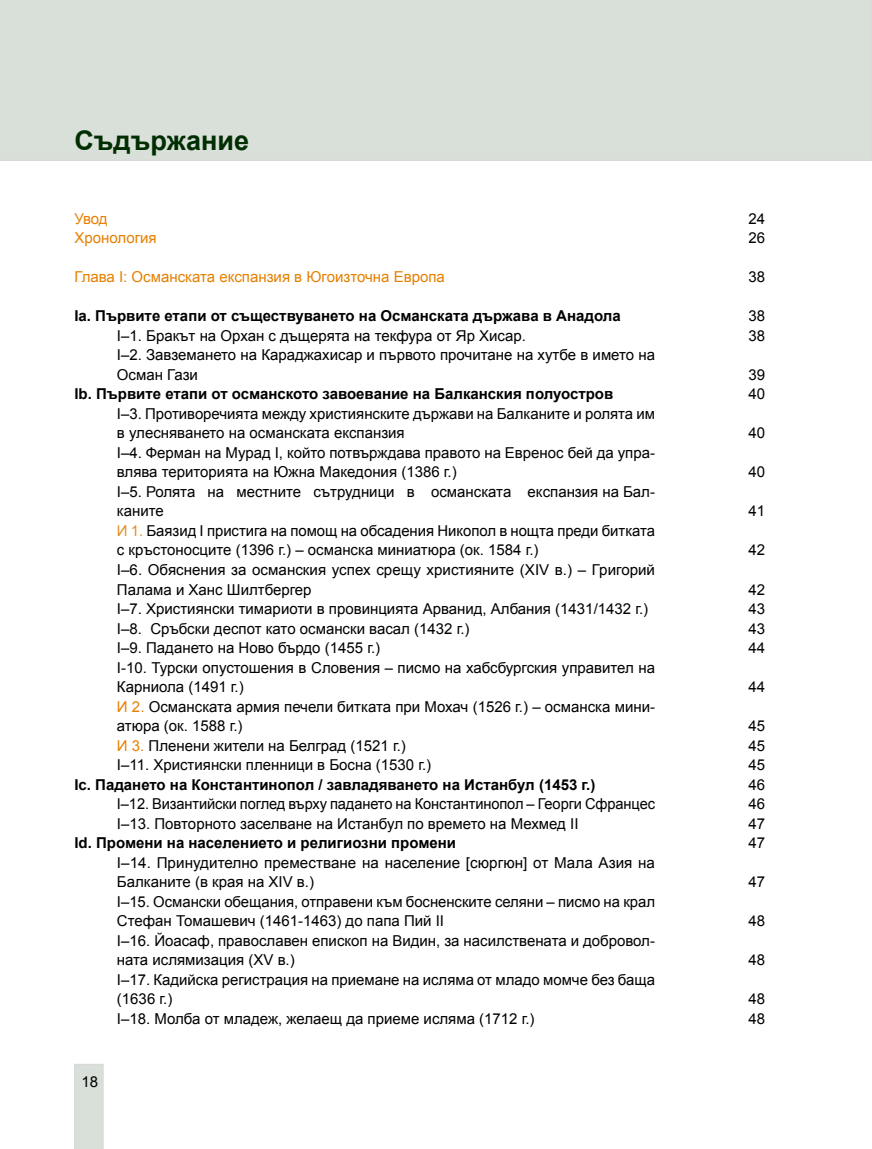
<style>
.page{position:relative;width:872px;height:1149px;background:#fff}
.page>*{position:absolute;margin:0;border:0;box-sizing:border-box;transform-origin:0 0}
.TEKST_1{font:700 27px "Arial";color:#002e01}
.TEKST_1-2{font:15px/19.5px "Arial";color:#000}
.TEKST_1-3{font:700 15px "Arial";color:#000}
.TEKST_1-4{font:15px "Arial";color:#e68000}
.s1{color:#e28f26}
.s2{color:#e68000}
</style>
<div class="page">
<div style="left:0;top:0;width:872px;height:161px;background:#d9dfd9"></div>
<div style="left:74px;top:1064px;width:30px;height:84px;background:#d9dfd9"></div>
<p class="TEKST_1" style="left:74px;top:123px;width:176px">Съдържание</p>
<p class="TEKST_1-4" style="left:74px;top:208px;width:35px">Увод</p>
<p class="TEKST_1-4" style="left:74px;top:228px;width:84px">Хронология</p>
<p class="TEKST_1-4" style="left:74px;top:267px;width:372px">Глава I: Османската експанзия в Югоизточна Европа</p>
<p class="TEKST_1-3" style="left:74px;top:306px;width:548px">Ia. Първите етапи от съществуването на Османската държава в Анадола</p>
<p class="TEKST_1-2" style="left:117px;top:326px;width:410px">I–1. Бракът на Орхан с дъщерята на текфура от Яр Хисар.</p>
<p class="TEKST_1-2" style="left:117px;top:345px;width:539px">I–2. Завземането на Караджахисар и първото прочитане на хутбе в името на<br>Осман Гази</p>
<p class="TEKST_1-3" style="left:74px;top:384px;width:540px">Ib. Първите етапи от османското завоевание на Балканския полуостров</p>
<p class="TEKST_1-2" style="left:117px;top:404px;width:539px">I–3. Противоречията между християнските държави на Балканите и ролята им в улесняването на османската експанзия</p>
<p class="TEKST_1-2" style="left:117px;top:443px;width:539px">I–4. Ферман на Мурад І, който потвърждава правото на Евренос бей да упра&shy;влява територията на Южна Македония (1386 г.)</p>
<p class="TEKST_1-2" style="left:117px;top:482px;width:539px">I–5. Ролята на местните сътрудници в османската експанзия на Бал&shy;каните</p>
<p class="TEKST_1-2" style="left:117px;top:521px;width:539px"><span class="s1">И 1.</span> Баязид І пристига на помощ на обсадения Никопол в нощта преди битката с кръстоносците (1396 г.) – османска миниатюра (ок. 1584 г.)</p>
<p class="TEKST_1-2" style="left:117px;top:560px;width:539px">I–6. Обяснения за османския успех срещу християните (ХІV в.) – Григорий<br>Палама и Ханс Шилтбергер</p>
<p class="TEKST_1-2" style="left:117px;top:599px;width:533px">I–7. Християнски тимариоти в провинцията Арванид, Албания (1431/1432 г.)</p>
<p class="TEKST_1-2" style="left:117px;top:618px;width:354px">I–8. Сръбски деспот като османски васал (1432 г.)</p>
<p class="TEKST_1-2" style="left:117px;top:638px;width:265px">I–9. Падането на Ново бърдо (1455 г.)</p>
<p class="TEKST_1-2" style="left:117px;top:657px;width:539px">I-10. Турски опустошения в Словения – писмо на хабсбургския управител на<br>Карниола (1491 г.)</p>
<p class="TEKST_1-2" style="left:117px;top:696px;width:539px"><span class="s2">И 2.</span> Османската армия печели битката при Мохач (1526 г.) – османска мини&shy;атюра (ок. 1588 г.)</p>
<p class="TEKST_1-2" style="left:117px;top:735px;width:290px"><span class="s2">И 3.</span> Пленени жители на Белград (1521 г.)</p>
<p class="TEKST_1-2" style="left:117px;top:755px;width:316px">I–11. Християнски пленници в Босна (1530 г.)</p>
<p class="TEKST_1-3" style="left:74px;top:774px;width:522px">Ic. Падането на Константинопол / завладяването на Истанбул (1453 г.)</p>
<p class="TEKST_1-2" style="left:117px;top:794px;width:539px">I–12. Византийски поглед върху падането на Константинопол – Георги Сфранцес</p>
<p class="TEKST_1-2" style="left:117px;top:813px;width:463px">I–13. Повторното заселване на Истанбул по времето на Мехмед ІІ</p>
<p class="TEKST_1-3" style="left:74px;top:832px;width:383px">Id. Промени на населението и религиозни промени</p>
<p class="TEKST_1-2" style="left:117px;top:852px;width:539px">I–14. Принудително преместване на население [сюргюн] от Мала Азия на<br>Балканите (в края на ХІV в.)</p>
<p class="TEKST_1-2" style="left:117px;top:891px;width:539px">I–15. Османски обещания, отправени към босненските селяни – писмо на крал<br>Стефан Томашевич (1461-1463) до папа Пий ІІ</p>
<p class="TEKST_1-2" style="left:117px;top:930px;width:539px">I–16. Йоасаф, православен епископ на Видин, за насилствената и добровол&shy;ната ислямизация (ХV в.)</p>
<p class="TEKST_1-2" style="left:117px;top:969px;width:539px">I–17. Кадийска регистрация на приемане на исляма от младо момче без баща (1636 г.)</p>
<p class="TEKST_1-2" style="left:117px;top:1008px;width:419px">I–18. Молба от младеж, желаещ да приеме исляма (1712 г.)</p>
<p class="TEKST_1-2" style="left:81px;top:1072px;width:18px">18</p>
<p class="TEKST_1-2" style="left:748px;top:209px;width:18px">24</p>
<p class="TEKST_1-2" style="left:748px;top:228px;width:18px">26</p>
<p class="TEKST_1-2" style="left:748px;top:267px;width:18px">38</p>
<p class="TEKST_1-2" style="left:748px;top:306px;width:18px">38</p>
<p class="TEKST_1-2" style="left:748px;top:326px;width:18px">38</p>
<p class="TEKST_1-2" style="left:748px;top:365px;width:18px">39</p>
<p class="TEKST_1-2" style="left:748px;top:384px;width:18px">40</p>
<p class="TEKST_1-2" style="left:748px;top:423px;width:18px">40</p>
<p class="TEKST_1-2" style="left:748px;top:462px;width:18px">40</p>
<p class="TEKST_1-2" style="left:748px;top:501px;width:18px">41</p>
<p class="TEKST_1-2" style="left:748px;top:540px;width:18px">42</p>
<p class="TEKST_1-2" style="left:748px;top:579px;width:18px">42</p>
<p class="TEKST_1-2" style="left:748px;top:599px;width:18px">43</p>
<p class="TEKST_1-2" style="left:748px;top:618px;width:18px">43</p>
<p class="TEKST_1-2" style="left:748px;top:638px;width:18px">44</p>
<p class="TEKST_1-2" style="left:748px;top:677px;width:18px">44</p>
<p class="TEKST_1-2" style="left:748px;top:716px;width:18px">45</p>
<p class="TEKST_1-2" style="left:748px;top:735px;width:18px">45</p>
<p class="TEKST_1-2" style="left:748px;top:755px;width:18px">45</p>
<p class="TEKST_1-2" style="left:748px;top:774px;width:18px">46</p>
<p class="TEKST_1-2" style="left:748px;top:794px;width:18px">46</p>
<p class="TEKST_1-2" style="left:748px;top:813px;width:18px">47</p>
<p class="TEKST_1-2" style="left:748px;top:833px;width:18px">47</p>
<p class="TEKST_1-2" style="left:748px;top:872px;width:18px">47</p>
<p class="TEKST_1-2" style="left:748px;top:911px;width:18px">48</p>
<p class="TEKST_1-2" style="left:748px;top:950px;width:18px">48</p>
<p class="TEKST_1-2" style="left:748px;top:989px;width:18px">48</p>
<p class="TEKST_1-2" style="left:748px;top:1008px;width:18px">48</p>
</div>
